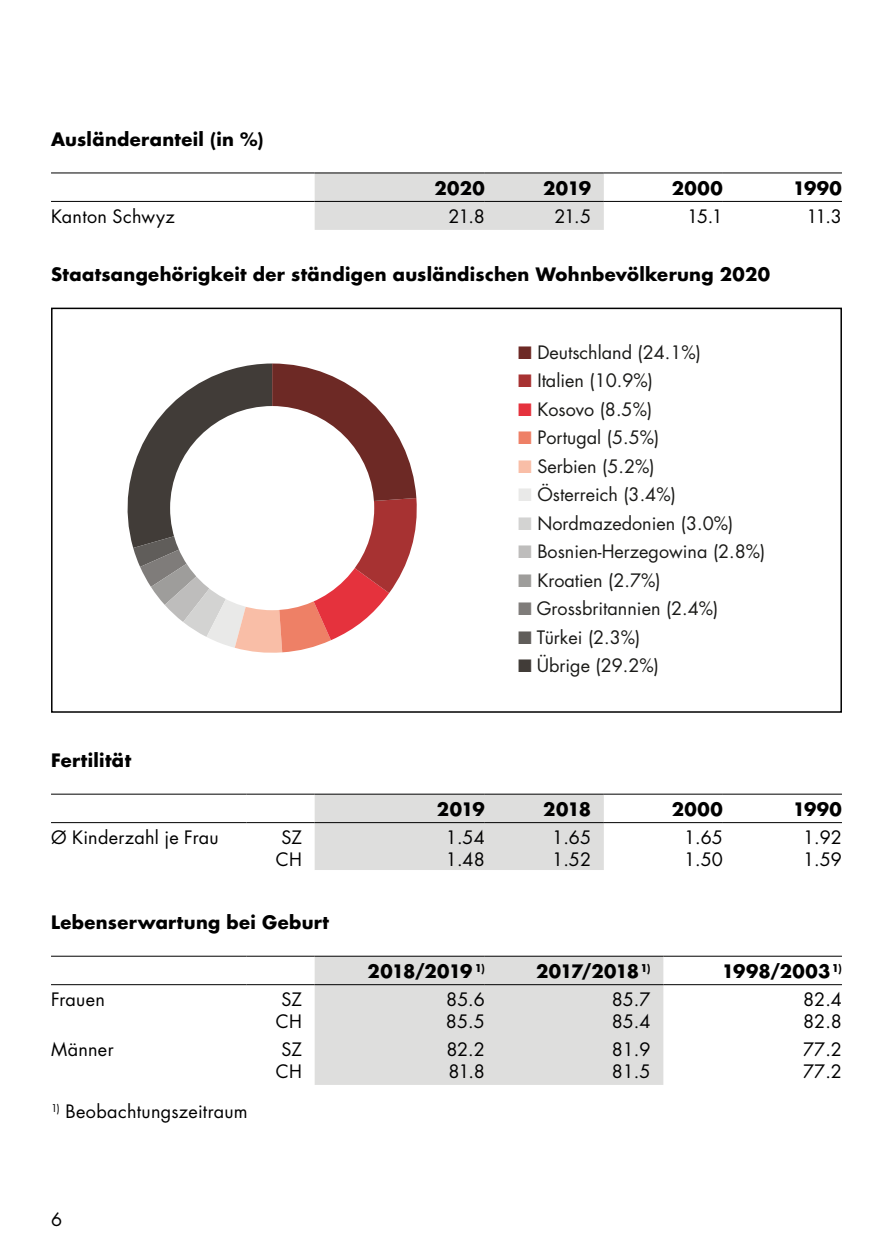
<style>
.page{position:relative;width:893px;height:1259px;background:#fff}
.page>*{position:absolute;margin:0;border:0;box-sizing:border-box;transform-origin:0 0}
.t1{font:18px "Futura Std";color:#1a1a18}
.t2{font:18px "Futura Std";letter-spacing:.01em;color:#000}
.t3{font:700 18px "Futura Std";letter-spacing:.02em;color:#000}
.t4{font:700 18px "Futura Std";letter-spacing:-.055em;color:#000}
.s1{color:#6d2925}
.s2{color:#a73232}
.s3{color:#e5323d}
.s4{color:#ee8066}
.s5{color:#f9bea7}
.s6{color:#e9e9e8}
.s7{color:#d3d3d2}
.s8{color:#bebdbc}
.s9{color:#9e9d9b}
.s10{color:#7f7c7a}
.s11{color:#605d5a}
.s12{color:#413c38}
</style>
<div class="page">
<div style="left:315px;top:173px;width:289px;height:57px;background:#dededd"></div>
<hr style="left:51px;top:172px;width:264px;height:1px;background:#000">
<hr style="left:315px;top:172px;width:170px;height:1px;background:#000">
<hr style="left:485px;top:172px;width:119px;height:1px;background:#000">
<hr style="left:604px;top:172px;width:119px;height:1px;background:#000">
<hr style="left:723px;top:172px;width:119px;height:1px;background:#000">
<hr style="left:51px;top:201px;width:264px;height:1px;background:#000">
<hr style="left:315px;top:201px;width:170px;height:1px;background:#000">
<hr style="left:485px;top:201px;width:119px;height:1px;background:#000">
<hr style="left:604px;top:201px;width:119px;height:1px;background:#000">
<hr style="left:723px;top:201px;width:119px;height:1px;background:#000">
<svg style="left:128px;top:363px;width:289px;height:290px"></svg>
<div style="left:170px;top:406px;width:204px;height:204px;background:#fff;border-radius:50%"></div>
<div style="left:51px;top:308px;width:791px;height:405px;border:2px solid #000"></div>
<div style="left:315px;top:794px;width:289px;height:76px;background:#dededd"></div>
<hr style="left:51px;top:793px;width:196px;height:1px;background:#000">
<hr style="left:247px;top:793px;width:68px;height:1px;background:#000">
<hr style="left:315px;top:793px;width:170px;height:1px;background:#000">
<hr style="left:485px;top:793px;width:119px;height:1px;background:#000">
<hr style="left:604px;top:793px;width:119px;height:1px;background:#000">
<hr style="left:723px;top:793px;width:119px;height:1px;background:#000">
<hr style="left:51px;top:822px;width:196px;height:1px;background:#000">
<hr style="left:247px;top:822px;width:68px;height:1px;background:#000">
<hr style="left:315px;top:822px;width:170px;height:1px;background:#000">
<hr style="left:485px;top:822px;width:119px;height:1px;background:#000">
<hr style="left:604px;top:822px;width:119px;height:1px;background:#000">
<hr style="left:723px;top:822px;width:119px;height:1px;background:#000">
<div style="left:315px;top:956px;width:348px;height:129px;background:#dededd"></div>
<hr style="left:51px;top:955px;width:196px;height:1px;background:#000">
<hr style="left:247px;top:955px;width:68px;height:1px;background:#000">
<hr style="left:315px;top:955px;width:170px;height:1px;background:#000">
<hr style="left:485px;top:955px;width:178px;height:1px;background:#000">
<hr style="left:663px;top:955px;width:179px;height:1px;background:#000">
<hr style="left:51px;top:984px;width:196px;height:1px;background:#000">
<hr style="left:247px;top:984px;width:68px;height:1px;background:#000">
<hr style="left:315px;top:984px;width:170px;height:1px;background:#000">
<hr style="left:485px;top:984px;width:178px;height:1px;background:#000">
<hr style="left:663px;top:984px;width:179px;height:1px;background:#000">
<p class="t3" style="left:51px;top:127px;width:214px">Ausländeranteil (in %)</p>
<p class="t3" style="left:434px;top:176px;width:52px">2020</p>
<p class="t3" style="left:543px;top:176px;width:49px">2019</p>
<p class="t3" style="left:672px;top:176px;width:53px">2000</p>
<p class="t3" style="left:793px;top:176px;width:51px">1990</p>
<p class="t2" style="left:51px;top:205px;width:125px">Kanton Schwyz</p>
<p class="t2" style="left:449px;top:205px;width:38px">21.8</p>
<p class="t2" style="left:554px;top:205px;width:38px">21.5</p>
<p class="t2" style="left:687px;top:205px;width:37px">15.1</p>
<p class="t2" style="left:807px;top:205px;width:37px">11.3</p>
<p class="t3" style="left:51px;top:262px;width:721px">Staatsangehörigkeit der ständigen ausländischen Wohnbevölkerung 2020</p>
<p class="t3" style="left:51px;top:748px;width:82px">Fertilität</p>
<p class="t1" style="left:518px;top:340px;width:184px"><span class="s1">■</span> Deutschland (24.1%)</p>
<p class="t1" style="left:518px;top:369px;width:136px"><span class="s2">■</span> Italien (10.9%)</p>
<p class="t1" style="left:518px;top:397px;width:136px"><span class="s3">■</span> Kosovo (8.5%)</p>
<p class="t1" style="left:518px;top:426px;width:143px"><span class="s4">■</span> Portugal (5.5%)</p>
<p class="t1" style="left:518px;top:454px;width:138px"><span class="s5">■</span> Serbien (5.2%)</p>
<p class="t1" style="left:518px;top:483px;width:159px"><span class="s6">■</span> Österreich (3.4%)</p>
<p class="t1" style="left:518px;top:511px;width:217px"><span class="s7">■</span> Nordmazedonien (3.0%)</p>
<p class="t1" style="left:518px;top:540px;width:249px"><span class="s8">■</span> Bosnien-Herzegowina (2.8%)</p>
<p class="t1" style="left:518px;top:568px;width:144px"><span class="s9">■</span> Kroatien (2.7%)</p>
<p class="t1" style="left:518px;top:597px;width:202px"><span class="s10">■</span> Grossbritannien (2.4%)</p>
<p class="t1" style="left:518px;top:625px;width:124px"><span class="s11">■</span> Türkei (2.3%)</p>
<p class="t1" style="left:518px;top:654px;width:142px"><span class="s12">■</span> Übrige (29.2%)</p>
<p class="t3" style="left:437px;top:797px;width:49px">2019</p>
<p class="t3" style="left:543px;top:797px;width:49px">2018</p>
<p class="t3" style="left:672px;top:797px;width:53px">2000</p>
<p class="t3" style="left:793px;top:797px;width:51px">1990</p>
<p class="t2" style="left:51px;top:826px;width:169px">Ø Kinderzahl je Frau</p>
<p class="t2" style="left:281px;top:826px;width:22px">SZ</p>
<p class="t2" style="left:446px;top:826px;width:40px">1.54</p>
<p class="t2" style="left:552px;top:826px;width:40px">1.65</p>
<p class="t2" style="left:684px;top:826px;width:40px">1.65</p>
<p class="t2" style="left:803px;top:826px;width:40px">1.92</p>
<p class="t2" style="left:276px;top:848px;width:27px">CH</p>
<p class="t2" style="left:446px;top:848px;width:40px">1.48</p>
<p class="t2" style="left:552px;top:848px;width:40px">1.52</p>
<p class="t2" style="left:684px;top:848px;width:40px">1.50</p>
<p class="t2" style="left:803px;top:848px;width:40px">1.59</p>
<p class="t3" style="left:51px;top:910px;width:280px">Lebenserwartung bei Geburt</p>
<p class="t4" style="left:368px;top:959px;width:119px">2018/2019 <sup>1)</sup></p>
<p class="t4" style="left:536px;top:959px;width:116px">2017/2018 <sup>1)</sup></p>
<p class="t3" style="left:722px;top:959px;width:122px">1998/2003<sup>1)</sup></p>
<p class="t2" style="left:51px;top:988px;width:56px">Frauen</p>
<p class="t2" style="left:281px;top:988px;width:22px">SZ</p>
<p class="t2" style="left:446px;top:988px;width:40px">85.6</p>
<p class="t2" style="left:612px;top:988px;width:40px">85.7</p>
<p class="t2" style="left:803px;top:988px;width:40px">82.4</p>
<p class="t2" style="left:276px;top:1010px;width:27px">CH</p>
<p class="t2" style="left:446px;top:1010px;width:40px">85.5</p>
<p class="t2" style="left:612px;top:1010px;width:40px">85.4</p>
<p class="t2" style="left:803px;top:1010px;width:40px">82.8</p>
<p class="t2" style="left:51px;top:1038px;width:64px">Männer</p>
<p class="t2" style="left:281px;top:1038px;width:22px">SZ</p>
<p class="t2" style="left:446px;top:1038px;width:40px">82.2</p>
<p class="t2" style="left:612px;top:1038px;width:40px">81.9</p>
<p class="t2" style="left:803px;top:1038px;width:40px">77.2</p>
<p class="t2" style="left:276px;top:1060px;width:27px">CH</p>
<p class="t2" style="left:449px;top:1060px;width:38px">81.8</p>
<p class="t2" style="left:612px;top:1060px;width:40px">81.5</p>
<p class="t2" style="left:803px;top:1060px;width:40px">77.2</p>
<p class="t2" style="left:51px;top:1099px;width:198px"><sup>1)</sup> Beobachtungszeitraum</p>
<p class="t2" style="left:51px;top:1207px;width:13px">6</p>
</div>
